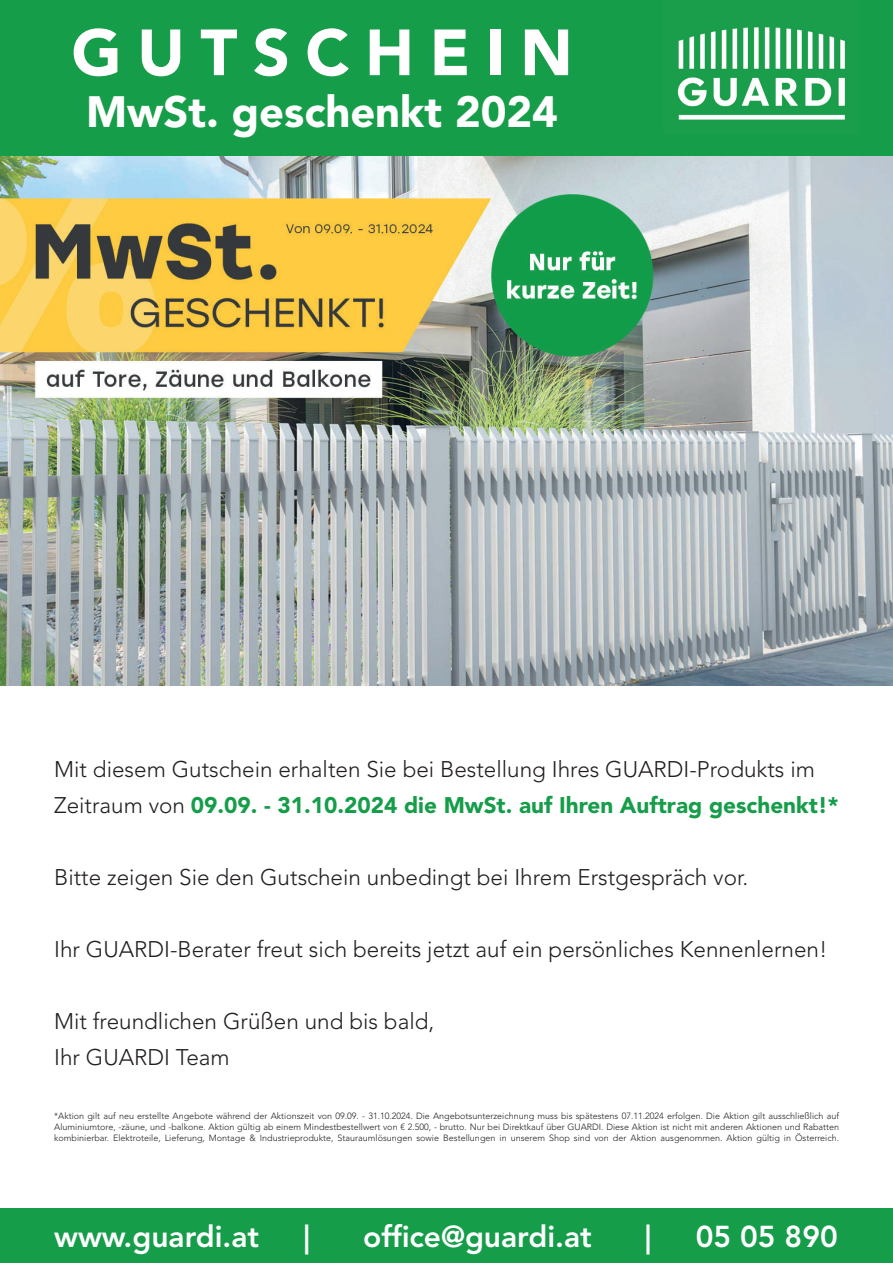
<style>
.page{position:relative;width:893px;height:1263px;background:#fff}
.page>*{position:absolute;margin:0;border:0;box-sizing:border-box;transform-origin:0 0}
.t1{font:900 64.5px "Avenir LT Std";letter-spacing:.24em;color:#fff}
.t2{font:900 43.5px "Avenir LT Std";color:#fff}
.t3{font:800 30px "Avenir LT Std";color:#fff}
.t4{font:300 22.5px/36px "Avenir LT Std";color:#231f20}
.t5{font:300 9px/10.8px "Avenir LT Std";color:#231f20;text-align:justify}
.s1{font-weight:900;color:#169d4a}
</style>
<div class="page">
<div style="left:0;top:0;width:655px;height:158px;background:#169d4a"></div>
<div style="left:644px;top:0;width:249px;height:158px;background:#169d4a"></div>
<img style="left:677px;top:27px;width:168px;height:93px">
<div style="left:0;top:1209px;width:893px;height:54px;background:#169d4a"></div>
<img style="left:0;top:157px;width:893px;height:528px">
<h1 class="t1" style="left:71px;top:14px;width:503px">GUTSCHEIN</h1>
<h2 class="t2" style="left:86px;top:86px;width:473px">MwSt. geschenkt 2024</h2>
<h3 class="t4" style="left:54px;top:751px;width:786px">Mit diesem Gutschein erhalten Sie bei Bestellung Ihres GUARDI-Produkts im<br>Zeitraum von <span class="s1">09.09. - 31.10.2024 die MwSt. auf Ihren Auftrag geschenkt!*</span></h3>
<h3 class="t4" style="left:54px;top:859px;width:696px">Bitte zeigen Sie den Gutschein unbedingt bei Ihrem Erstgespräch vor.</h3>
<h3 class="t4" style="left:54px;top:931px;width:775px">Ihr GUARDI-Berater freut sich bereits jetzt auf ein persönliches Kennenlernen!</h3>
<h3 class="t4" style="left:54px;top:1003px;width:382px">Mit freundlichen Grüßen und bis bald,<br>Ihr GUARDI Team</h3>
<p class="t5" style="left:54px;top:1110px;width:786px">*Aktion gilt auf neu erstellte Angebote während der Aktionszeit von 09.09. - 31.10.2024. Die Angebotsunterzeichnung muss bis spätestens 07.11.2024 erfolgen. Die Aktion gilt ausschließlich auf Aluminiumtore, -zäune, und -balkone. Aktion gültig ab einem Mindestbestellwert von € 2.500, - brutto. Nur bei Direktkauf über GUARDI. Diese Aktion ist nicht mit anderen Aktionen und Rabatten kombinierbar. Elektroteile, Lieferung, Montage &amp; Industrieprodukte, Stauraumlösungen sowie Bestellungen in unserem Shop sind von der Aktion ausgenommen. Aktion gültig in Österreich.</p>
<h3 class="t3" style="left:54px;top:1219px;width:207px">www.guardi.at</h3>
<h3 class="t3" style="left:303px;top:1219px;width:8px">|</h3>
<h3 class="t3" style="left:363px;top:1219px;width:230px">office@guardi.at</h3>
<h3 class="t3" style="left:645px;top:1219px;width:8px">|</h3>
<h3 class="t3" style="left:696px;top:1219px;width:144px">05 05 890</h3>
</div>
